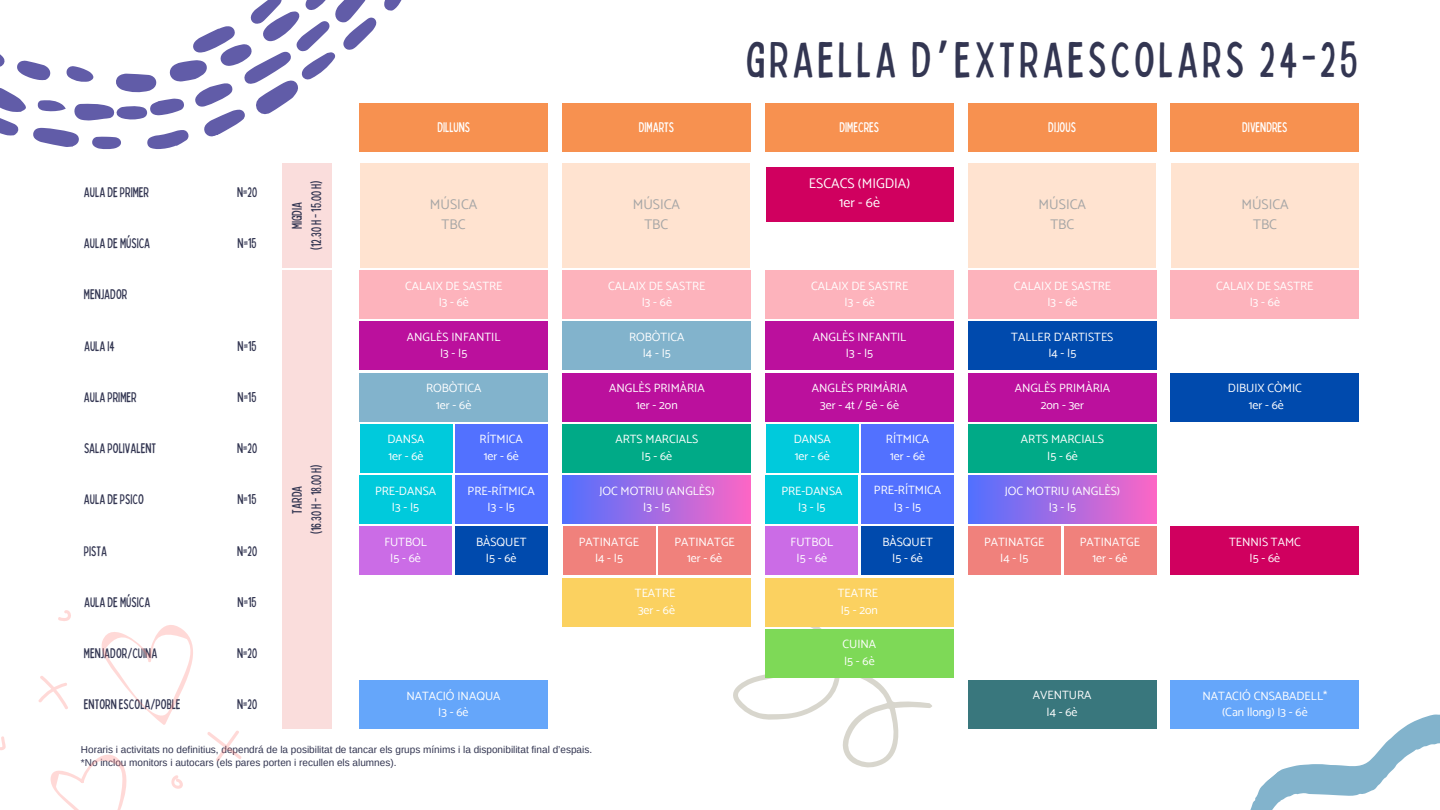
<style>
.page{position:relative;width:1440px;height:810px;background:#fff}
.page>*{position:absolute;margin:0;border:0;box-sizing:border-box;transform-origin:0 0}
.t1{font:condensed 50px "Bobby Jones";letter-spacing:.07em;color:#333652}
.t2{font:condensed 14px/19.5px "Bobby Jones";color:#333652;text-align:center}
.t3{font:condensed 14px "Bobby Jones";color:#fff}
.t4{font:14px/19.5px "Catamaran";color:#a6a6a6;text-align:center}
.t5{font:14px/19.5px "Catamaran";color:#fff;text-align:center}
.t6{font:12px/16.5px "Catamaran";color:#fff;text-align:center}
.t7{font:10px "Arimo";color:#333652}
.s1{font-family:"Noto Sans Gurmukhi";font-stretch:normal}
</style>
<div class="page">
<svg style="left:1250px;top:714px;width:190px;height:96px"></svg>
<svg style="left:733px;top:627px;width:199px;height:141px"></svg>
<svg style="left:0;top:0;width:402px;height:152px"></svg>
<div style="left:360px;top:103px;width:188px;height:49px;background:#f79150"></div>
<div style="left:563px;top:103px;width:188px;height:49px;background:#f79150"></div>
<div style="left:765px;top:103px;width:188px;height:49px;background:#f79150"></div>
<div style="left:968px;top:103px;width:188px;height:49px;background:#f79150"></div>
<div style="left:1171px;top:103px;width:188px;height:49px;background:#f79150"></div>
<div style="left:359px;top:680px;width:188px;height:49px;background:#65a6fa"></div>
<div style="left:1171px;top:680px;width:188px;height:49px;background:#65a6fa"></div>
<div style="left:563px;top:578px;width:188px;height:49px;background:#fbd160"></div>
<div style="left:1171px;top:526px;width:188px;height:49px;background:#d0005f"></div>
<div style="left:360px;top:424px;width:92px;height:49px;background:#00cadc"></div>
<div style="left:360px;top:321px;width:188px;height:49px;background:#bb109d"></div>
<div style="left:1171px;top:373px;width:188px;height:49px;background:#004aad"></div>
<div style="left:360px;top:373px;width:188px;height:49px;background:#82b3cc"></div>
<div style="left:766px;top:168px;width:187px;height:54px;background:#d0005f"></div>
<div style="left:968px;top:680px;width:188px;height:49px;background:#39777d"></div>
<div style="left:282px;top:163px;width:50px;height:105px;background:#fadddc"></div>
<div style="left:282px;top:270px;width:50px;height:459px;background:#fadddc"></div>
<div style="left:360px;top:270px;width:188px;height:49px;background:#fdb3bc"></div>
<div style="left:455px;top:424px;width:93px;height:49px;background:#5271ff"></div>
<div style="left:359px;top:475px;width:93px;height:49px;background:#00cadc"></div>
<div style="left:455px;top:475px;width:93px;height:49px;background:#5271ff"></div>
<div style="left:359px;top:526px;width:93px;height:49px;background:#cb6ce6"></div>
<div style="left:455px;top:526px;width:93px;height:49px;background:#004aad"></div>
<div style="left:563px;top:321px;width:188px;height:49px;background:#82b3cc"></div>
<div style="left:563px;top:373px;width:188px;height:49px;background:#bb109d"></div>
<div style="left:563px;top:270px;width:188px;height:49px;background:#fdb3bc"></div>
<div style="left:766px;top:321px;width:188px;height:49px;background:#bb109d"></div>
<div style="left:766px;top:270px;width:188px;height:49px;background:#fdb3bc"></div>
<div style="left:563px;top:424px;width:188px;height:49px;background:#00aa87"></div>
<div style="left:563px;top:475px;width:188px;height:49px;background:linear-gradient(to right,#5170ff,#fc66c5)"></div>
<div style="left:766px;top:373px;width:188px;height:49px;background:#bb109d"></div>
<div style="left:765px;top:578px;width:188px;height:49px;background:#fbd160"></div>
<div style="left:765px;top:629px;width:188px;height:49px;background:#7ed957"></div>
<div style="left:968px;top:321px;width:188px;height:49px;background:#004aad"></div>
<div style="left:968px;top:373px;width:189px;height:49px;background:#bb109d"></div>
<div style="left:968px;top:270px;width:189px;height:49px;background:#fdb3bc"></div>
<div style="left:968px;top:424px;width:189px;height:49px;background:#00aa87"></div>
<div style="left:968px;top:475px;width:189px;height:49px;background:linear-gradient(to right,#5070ff,#fd66c5)"></div>
<div style="left:1171px;top:270px;width:188px;height:49px;background:#fdb3bc"></div>
<div style="left:360px;top:163px;width:188px;height:105px;background:#ffe3d0"></div>
<svg style="left:0;top:736px;width:6px;height:14px"></svg>
<svg style="left:38px;top:610px;width:204px;height:200px"></svg>
<div style="left:563px;top:163px;width:187px;height:105px;background:#ffe3d0"></div>
<div style="left:968px;top:163px;width:188px;height:105px;background:#ffe3d0"></div>
<div style="left:1171px;top:163px;width:188px;height:105px;background:#ffe3d0"></div>
<div style="left:766px;top:424px;width:93px;height:49px;background:#00cadc"></div>
<div style="left:861px;top:424px;width:93px;height:49px;background:#5271ff"></div>
<div style="left:766px;top:475px;width:92px;height:49px;background:#00cadc"></div>
<div style="left:861px;top:475px;width:93px;height:49px;background:#5271ff"></div>
<div style="left:766px;top:526px;width:92px;height:49px;background:#cb6ce6"></div>
<div style="left:861px;top:526px;width:93px;height:49px;background:#004aad"></div>
<div style="left:563px;top:526px;width:92px;height:49px;background:#f0817c"></div>
<div style="left:658px;top:526px;width:93px;height:49px;background:#f0817c"></div>
<div style="left:968px;top:526px;width:93px;height:49px;background:#f0817c"></div>
<div style="left:1064px;top:526px;width:92px;height:49px;background:#f0817c"></div>
<p class="t1" style="left:746px;top:27px;width:614px">gRAELLA D<span class="s1">’</span>EXTRAESCOLARS 24-25</p>
<h2 class="t3" style="left:437px;top:118px;width:34px">DILLUNS</h2>
<h2 class="t3" style="left:639px;top:118px;width:37px">DIMARTS</h2>
<h2 class="t3" style="left:840px;top:118px;width:41px">DIMECRES</h2>
<h2 class="t3" style="left:1048px;top:118px;width:29px">DIJOUS</h2>
<h2 class="t3" style="left:1242px;top:118px;width:47px">DIVENDRES</h2>
<h2 class="t2" style="left:84px;top:182px;width:67px">AULA DEPRIMER</h2>
<h2 class="t2" style="left:84px;top:233px;width:68px">AULA DE MÚSICA</h2>
<h4 class="t2" style="left:237px;top:182px;width:21px">N=20</h4>
<h4 class="t2" style="left:238px;top:233px;width:20px">N=15</h4>
<h4 class="t2" style="left:287px;top:250px;width:71px;rotate:-90deg">MIGDIA<br>(12.30H- 15.00H)</h4>
<p class="t5" style="left:809px;top:173px;width:103px">ESCACS (MIGDIA)<br>1er - 6è</p>
<h4 class="t4" style="left:430px;top:195px;width:49px">MÚSICA<br>TBC</h4>
<h2 class="t4" style="left:633px;top:195px;width:49px">MÚSICA<br>TBC</h2>
<h2 class="t4" style="left:1039px;top:195px;width:49px">MÚSICA<br>TBC</h2>
<p class="t4" style="left:1241px;top:195px;width:49px">MÚSICA<br>TBC</p>
<h2 class="t2" style="left:84px;top:284px;width:45px">MENJADOR</h2>
<p class="t6" style="left:405px;top:277px;width:99px">CALAIX DE SASTRE<br>I3 - 6è</p>
<p class="t6" style="left:608px;top:277px;width:99px">CALAIX DE SASTRE<br>I3 - 6è</p>
<p class="t6" style="left:811px;top:277px;width:99px">CALAIX DE SASTRE<br>I3 - 6è</p>
<p class="t6" style="left:1014px;top:277px;width:99px">CALAIX DE SASTRE<br>I3 - 6è</p>
<p class="t6" style="left:1216px;top:277px;width:99px">CALAIX DE SASTRE<br>I3 - 6è</p>
<h2 class="t2" style="left:84px;top:335px;width:32px">AULA I4</h2>
<h2 class="t2" style="left:84px;top:387px;width:54px">AULA PRIMER</h2>
<h4 class="t2" style="left:238px;top:335px;width:20px">N=15</h4>
<h4 class="t2" style="left:238px;top:387px;width:20px">N=15</h4>
<h1 class="t6" style="left:407px;top:328px;width:95px">ANGLÈS INFANTIL<br>I3 - I5</h1>
<p class="t6" style="left:426px;top:380px;width:57px">ROBÒTICA<br>1er - 6è</p>
<h2 class="t6" style="left:629px;top:328px;width:57px">ROBÒTICA<br>I4 - I5</h2>
<p class="t6" style="left:609px;top:380px;width:97px">ANGLÈS PRIMÀRIA<br>1er - 2on</p>
<h4 class="t6" style="left:813px;top:328px;width:95px">ANGLÈS INFANTIL<br>I3 - I5</h4>
<p class="t6" style="left:812px;top:380px;width:97px">ANGLÈS PRIMÀRIA<br>3er-4t/5è-6è</p>
<h2 class="t6" style="left:1011px;top:328px;width:104px">TALLER D’ARTISTES<br>I4 - I5</h2>
<p class="t6" style="left:1015px;top:380px;width:97px">ANGLÈS PRIMÀRIA<br>2on - 3er</p>
<p class="t6" style="left:1228px;top:380px;width:75px">DIBUIX CÒMIC<br>1er - 6è</p>
<h2 class="t2" style="left:84px;top:438px;width:74px">SALA POLIVALENT</h2>
<h2 class="t2" style="left:84px;top:489px;width:62px">AULA DEPSICO</h2>
<h2 class="t2" style="left:84px;top:540px;width:25px">PISTA</h2>
<h2 class="t2" style="left:84px;top:592px;width:68px">AULA DE MÚSICA</h2>
<h2 class="t2" style="left:84px;top:643px;width:75px">MENJADOR/CUINA</h2>
<h2 class="t2" style="left:237px;top:438px;width:21px">N=20</h2>
<h2 class="t2" style="left:238px;top:489px;width:20px">N=15</h2>
<h2 class="t2" style="left:237px;top:540px;width:21px">N=20</h2>
<h2 class="t2" style="left:238px;top:592px;width:20px">N=15</h2>
<h4 class="t2" style="left:237px;top:643px;width:21px">N=20</h4>
<h4 class="t2" style="left:287px;top:534px;width:71px;rotate:-90deg">TARDA<br>(16.30H- 18.00H)</h4>
<p class="t6" style="left:387px;top:431px;width:39px;text-align:left">DANSA<br>1er - 6è</p>
<p class="t6" style="left:480px;top:431px;width:45px">RÍTMICA<br>1er - 6è</p>
<h4 class="t6" style="left:375px;top:482px;width:63px">PRE-DANSA<br>I3 - I5</h4>
<h2 class="t6" style="left:468px;top:482px;width:69px">PRE-RÍTMICA<br>I3 - I5</h2>
<p class="t6" style="left:384px;top:533px;width:44px">FUTBOL<br>I5 - 6è</p>
<p class="t6" style="left:476px;top:533px;width:52px">BÀSQUET<br>I5 - 6è</p>
<p class="t6" style="left:794px;top:431px;width:39px;text-align:left">DANSA<br>1er - 6è</p>
<p class="t6" style="left:886px;top:431px;width:45px">RÍTMICA<br>1er - 6è</p>
<h2 class="t6" style="left:781px;top:482px;width:63px">PRE-DANSA<br>I3 - I5</h2>
<h2 class="t6" style="left:874px;top:482px;width:69px">PRE-RÍTMICA<br>I3 - I5</h2>
<p class="t6" style="left:791px;top:533px;width:44px">FUTBOL<br>I5 - 6è</p>
<p class="t6" style="left:882px;top:533px;width:52px">BÀSQUET<br>I5 - 6è</p>
<p class="t6" style="left:615px;top:431px;width:85px">ARTS MARCIALS<br>I5 - 6è</p>
<h2 class="t6" style="left:599px;top:482px;width:117px">JOC MOTRIU (ANGLÈS)<br>I3 - I5</h2>
<p class="t6" style="left:1021px;top:431px;width:85px">ARTS MARCIALS<br>I5 - 6è</p>
<h4 class="t6" style="left:1005px;top:482px;width:117px">JOC MOTRIU (ANGLÈS)<br>I3 - I5</h4>
<p class="t6" style="left:579px;top:533px;width:62px">PATINATGE<br>I4 - I5</p>
<p class="t6" style="left:675px;top:533px;width:62px">PATINATGE<br>1er - 6è</p>
<h2 class="t6" style="left:984px;top:534px;width:62px">PATINATGE<br>I4 - I5</h2>
<p class="t6" style="left:1080px;top:534px;width:62px">PATINATGE<br>1er - 6è</p>
<p class="t6" style="left:635px;top:585px;width:42px;text-align:left">TEATRE<br>3er - 6è</p>
<p class="t6" style="left:838px;top:585px;width:42px;text-align:left">TEATRE<br>I5 - 2on</p>
<p class="t6" style="left:843px;top:636px;width:35px;text-align:left">CUINA<br>I5 - 6è</p>
<p class="t6" style="left:1229px;top:533px;width:73px">TENNIS TAMC<br>I5 - 6è</p>
<h2 class="t2" style="left:84px;top:694px;width:98px">ENTORN ESCOLA/POBLE</h2>
<h4 class="t2" style="left:237px;top:694px;width:21px">N=20</h4>
<p class="t6" style="left:406px;top:687px;width:96px">NATACIÓ INAQUA<br>I3 - 6è</p>
<p class="t6" style="left:1203px;top:687px;width:126px">NATACIÓ CNSABADELL* (Can llong) I3 - 6è</p>
<p class="t6" style="left:1033px;top:687px;width:60px">AVENTURA<br>I4 - 6è</p>
<h2 class="t7" style="left:81px;top:744px;width:513px">Horaris i activitats no definitius, dependrá de la posibilitat de tancar els grups mínims i la disponibilitat final d’espais.</h2>
<h2 class="t7" style="left:81px;top:757px;width:317px">*No inclou monitors i autocars (els pares porten i recullen els alumnes).</h2>
</div>
